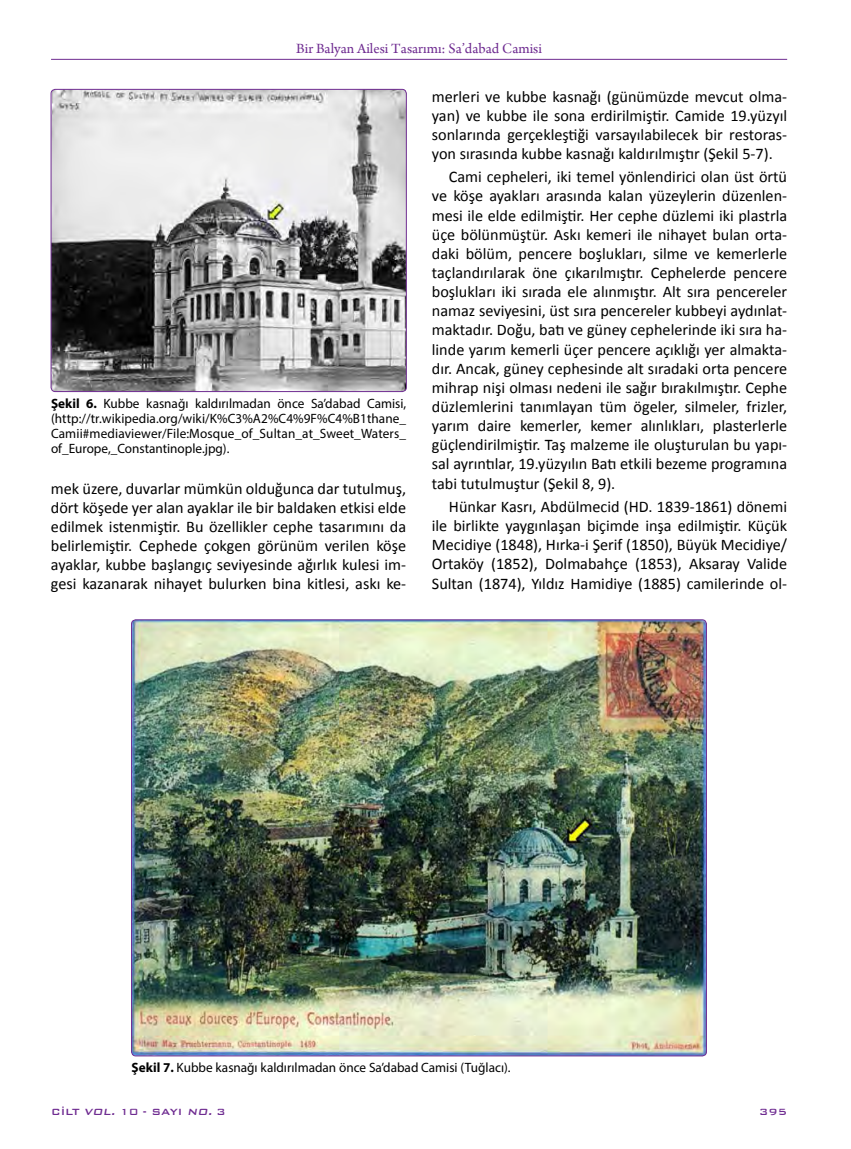
<style>
.page{position:relative;width:851px;height:1149px;background:#fff}
.page>*{position:absolute;margin:0;border:0;box-sizing:border-box;transform-origin:0 0}
.t1{font:16.2px/19px "Calibri";color:#000;text-align:justify}
.t2{font:15px "Arno Pro";color:#6f2c91}
.t3{font:13.5px/15px "Myriad Pro";color:#000;text-align:justify}
.t4{font:500 12px "Bank Gothic BT";color:#6f2c91}
.s1{font-weight:700}
.s2{font-style:italic}
</style>
<div class="page">
<hr style="left:51px;top:59px;width:736px;height:1px;background:#6f2c91">
<img style="left:51px;top:89px;width:355px;height:302px">
<div style="left:51px;top:89px;width:355px;height:302px;border:1px solid #6f2c91;border-radius:4px"></div>
<img style="left:131px;top:619px;width:575px;height:436px">
<p class="t2" style="left:296px;top:40px;width:247px">Bir Balyan Ailesi Tasarımı: Sa’dabad Camisi</p>
<p class="t3" style="left:51px;top:395px;width:357px"><span class="s1">Şekil 6.</span> Kubbe kasnağı kaldırılmadan önce Sa’dabad Camisi, (http://tr.wikipedia.org/wiki/K%C3%A2%C4%9F%C4%B1thane_ Camii#mediaviewer/File:Mosque_of_Sultan_at_Sweet_Waters_ of_Europe,_Constantinople.jpg).</p>
<p class="t1" style="left:51px;top:478px;width:357px">mek üzere, duvarlar mümkün olduğunca dar tutulmuş, dört köşede yer alan ayaklar ile bir baldaken etkisi elde edilmek istenmiştir. Bu özellikler cephe tasarımını da belirlemiştir. Cephede çokgen görünüm verilen köşe ayaklar, kubbe başlangıç seviyesinde ağırlık kulesi im&shy;gesi kazanarak nihayet bulurken bina kitlesi, askı ke-</p>
<p class="t1" style="left:432px;top:86px;width:357px">merleri ve kubbe kasnağı (günümüzde mevcut olma&shy;yan) ve kubbe ile sona erdirilmiştir. Camide 19.yüzyıl sonlarında gerçekleştiği varsayılabilecek bir restoras&shy;yon sırasında kubbe kasnağı kaldırılmıştır (Şekil 5-7).</p>
<p class="t1" style="left:432px;top:167px;width:357px;text-indent:17px">Cami cepheleri, iki temel yönlendirici olan üst örtü ve köşe ayakları arasında kalan yüzeylerin düzenlen&shy;mesi ile elde edilmiştir. Her cephe düzlemi iki plastrla üçe bölünmüştür. Askı kemeri ile nihayet bulan orta&shy;daki bölüm, pencere boşlukları, silme ve kemerlerle taçlandırılarak öne çıkarılmıştır. Cephelerde pencere boşlukları iki sırada ele alınmıştır. Alt sıra pencereler namaz seviyesini, üst sıra pencereler kubbeyi aydınlat&shy;maktadır. Doğu, batı ve güney cephelerinde iki sıra ha&shy;linde yarım kemerli üçer pencere açıklığı yer almakta&shy;dır. Ancak, güney cephesinde alt sıradaki orta pencere mihrap nişi olması nedeni ile sağır bırakılmıştır. Cephe düzlemlerini tanımlayan tüm ögeler, silmeler, frizler, yarım daire kemerler, kemer alınlıkları, plasterlerle güçlendirilmiştir. Taş malzeme ile oluşturulan bu yapı&shy;sal ayrıntılar, 19.yüzyılın Batı etkili bezeme programına tabi tutulmuştur (Şekil 8, 9).</p>
<p class="t1" style="left:432px;top:496px;width:357px;text-indent:17px">Hünkar Kasrı, Abdülmecid (HD. 1839-1861) dönemi ile birlikte yaygınlaşan biçimde inşa edilmiştir. Küçük Mecidiye (1848), Hırka-i Şerif (1850), Büyük Mecidiye/ Ortaköy (1852), Dolmabahçe (1853), Aksaray Valide Sultan (1874), Yıldız Hamidiye (1885) camilerinde ol-</p>
<p class="t3" style="left:131px;top:1059px;width:380px"><span class="s1">Şekil 7.</span> Kubbe kasnağı kaldırılmadan önce Sa’dabad Camisi (Tuğlacı).</p>
<p class="t4" style="left:51px;top:1104px;width:176px">CİLT <span class="s2">VOL.</span> 10 - SAYI <span class="s2">NO.</span> 3</p>
<p class="t4" style="left:759px;top:1104px;width:29px">395</p>
</div>
